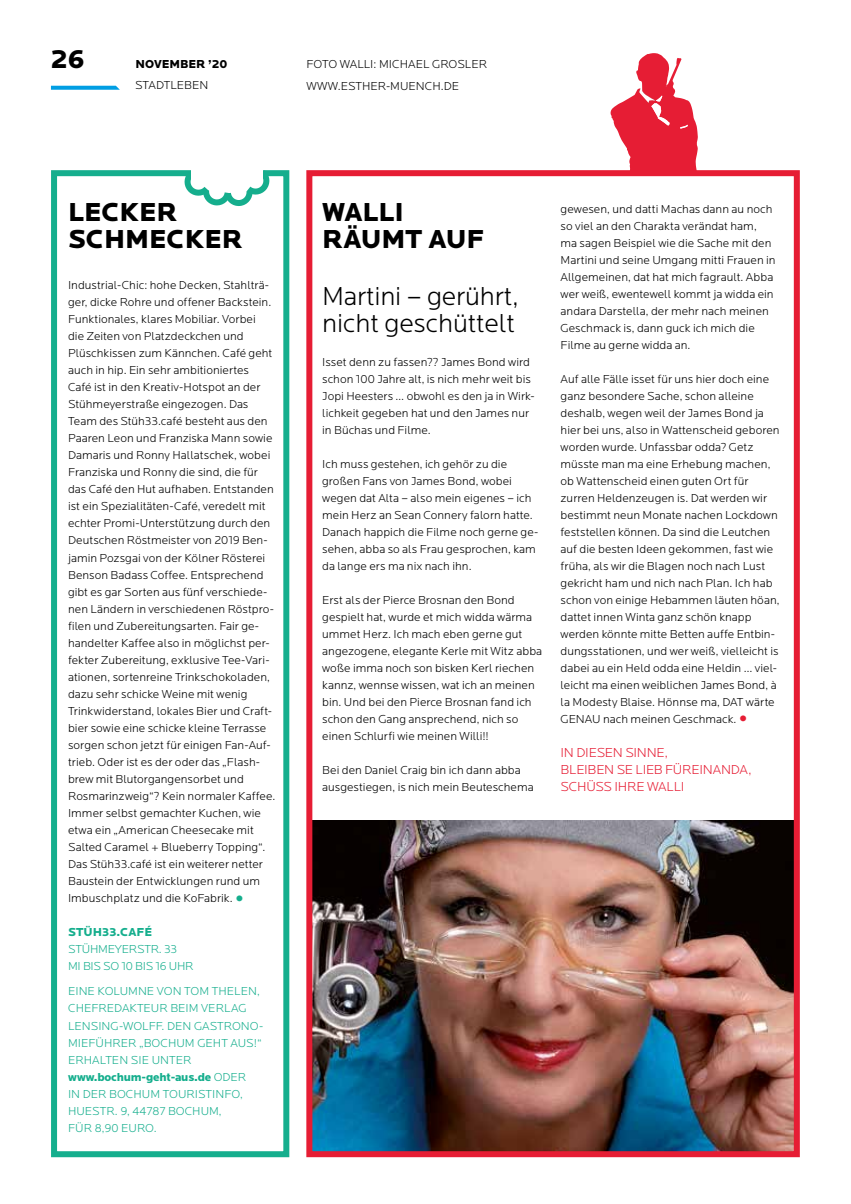
<style>
.page{position:relative;width:851px;height:1204px;background:#fff}
.page>*{position:absolute;margin:0;border:0;box-sizing:border-box;transform-origin:0 0}
.t1{font:300 27px/27px "Locator";letter-spacing:-.01em;color:#000}
.t2{font:900 27px/27px "Locator";color:#000}
.t3{font:300 27px "Locator";color:#15ae8d}
.t4{font:300 27px "Locator";color:#e61d34}
.t5{font:300 13.5px/17px "Locator";letter-spacing:-.02em;color:#e61d34}
.t6{font:300 12px/17px "Locator";letter-spacing:.005em;color:#000}
.t7{font:300 12px/17px "Locator";color:#15ae8d}
.t8{font:300 12px/17px "Locator";letter-spacing:-.02em;color:#15ae8d}
.t9{font:900 12px "Locator";color:#000}
.t10{font:900 12px "Locator";color:#15ae8d}
.s1{font-weight:900}
</style>
<div class="page">
<svg style="left:51px;top:86px;width:69px;height:4px"></svg>
<img style="left:313px;top:820px;width:479px;height:330px">
<div style="left:306px;top:170px;width:493px;height:987px;border:6px solid #e61d34"></div>
<svg style="left:51px;top:170px;width:239px;height:988px"></svg>
<svg style="left:186px;top:170px;width:90px;height:40px"></svg>
<div style="left:192px;top:165px;width:71px;height:15px;background:#fff"></div>
<svg style="left:610px;top:53px;width:87px;height:119px"></svg>
<h1 class="t2" style="left:50px;top:46px;width:36px">26</h1>
<p class="t9" style="left:135px;top:57px;width:93px">NOVEMBER ’20</p>
<p class="t6" style="left:306px;top:56px;width:182px">FOTO WALLI: MICHAEL GROSLER</p>
<p class="t6" style="left:135px;top:77px;width:75px">STADTLEBEN</p>
<p class="t6" style="left:306px;top:78px;width:154px">WWW.ESTHER-MUENCH.DE</p>
<h1 class="t2" style="left:68px;top:199px;width:176px">LECKER<br>SCHMECKER</h1>
<p class="t6" style="left:68px;top:277px;width:209px">Industrial-Chic: hohe Decken, Stahlträ&shy;ger, dicke Rohre und offener Backstein.<br>Funktionales, klares Mobiliar. Vorbei<br>die Zeiten von Platzdeckchen und Plüschkissen zum Kännchen. Café geht auch in hip. Ein sehr ambitioniertes Café ist in den Kreativ-Hotspot an der Stühmeyerstraße eingezogen. Das Team des Stüh33.café besteht aus den Paaren Leon und Franziska Mann sowie Damaris und Ronny Hallatschek, wobei Franziska und Ronny die sind, die für das Café den Hut aufhaben. Entstanden ist ein Spezialitäten-Café, veredelt mit echter Promi-Unterstützung durch den Deutschen Röstmeister von 2019 Ben&shy;jamin Pozsgai von der Kölner Rösterei Benson Badass Coffee. Entsprechend gibt es gar Sorten aus fünf verschiede&shy;nen Ländern in verschiedenen Röstpro&shy;filen und Zubereitungsarten. Fair ge&shy;handelter Kaffee also in möglichst per&shy;fekter Zubereitung, exklusive Tee-Vari&shy;ationen, sortenreine Trinkschokoladen, dazu sehr schicke Weine mit wenig Trinkwiderstand, lokales Bier und Craft&shy;bier sowie eine schicke kleine Terrasse sorgen schon jetzt für einigen Fan-Auf&shy;trieb. Oder ist es der oder das „Flash&shy;brew mit Blutorgangensorbet und Rosmarinzweig“? Kein normaler Kaffee.<br>Immer selbst gemachter Kuchen, wie etwa ein „American Cheesecake mit Salted Caramel + Blueberry Topping“.<br>Das Stüh33.café ist ein weiterer netter Baustein der Entwicklungen rund um Imbuschplatz und die KoFabrik.</p>
<h1 class="t3" style="left:235px;top:884px;width:10px">•</h1>
<p class="t10" style="left:68px;top:924px;width:85px">STÜH33.CAFÉ</p>
<p class="t8" style="left:68px;top:940px;width:127px">STÜHMEYERSTR. 33<br>MI BIS SO 10 BIS 16 UHR</p>
<p class="t7" style="left:68px;top:983px;width:197px">EINE KOLUMNE VON TOM THELEN,<br>CHEFREDAKTEUR BEIM VERLAG<br>LENSING-WOLFF. DEN GASTRONO-<br>MIEFÜHRER „BOCHUM GEHT AUS!“<br>ERHALTEN SIE UNTER <span class="s1">www.bochum-geht-aus.de</span> ODER<br>IN DER BOCHUM TOURISTINFO,<br>HUESTR. 9, 44787 BOCHUM,<br>FÜR 8,90 EURO.</p>
<h1 class="t2" style="left:322px;top:199px;width:163px">WALLI<br>RÄUMT AUF</h1>
<h1 class="t1" style="left:322px;top:283px;width:198px">Martini – gerührt, nicht geschüttelt</h1>
<p class="t6" style="left:322px;top:354px;width:214px">Isset denn zu fassen?? James Bond wird schon 100 Jahre alt, is nich mehr weit bis Jopi Heesters … obwohl es den ja in Wirk&shy;lichkeit gegeben hat und den James nur in Büchas und Filme.</p>
<p class="t6" style="left:322px;top:456px;width:217px">Ich muss gestehen, ich gehör zu die großen Fans von James Bond, wobei wegen dat Alta – also mein eigenes – ich mein Herz an Sean Connery falorn hatte.<br>Danach happich die Filme noch gerne ge&shy;sehen, abba so als Frau gesprochen, kam da lange ers ma nix nach ihn.</p>
<p class="t6" style="left:322px;top:592px;width:221px">Erst als der Pierce Brosnan den Bond gespielt hat, wurde et mich widda wärma ummet Herz. Ich mach eben gerne gut angezogene, elegante Kerle mit Witz abba woße imma noch son bisken Kerl riechen kannz, wennse wissen, wat ich an meinen bin. Und bei den Pierce Brosnan fand ich schon den Gang ansprechend, nich so einen Schlurfi wie meinen Willi!!</p>
<p class="t6" style="left:322px;top:762px;width:213px">Bei den Daniel Craig bin ich dann abba ausgestiegen, is nich mein Beuteschema</p>
<p class="t6" style="left:560px;top:200px;width:216px">gewesen, und datti Machas dann au noch so viel an den Charakta verändat ham, ma sagen Beispiel wie die Sache mit den Martini und seine Umgang mitti Frauen in Allgemeinen, dat hat mich fagrault. Abba wer weiß, ewentewell kommt ja widda ein andara Darstella, der mehr nach meinen Geschmack is, dann guck ich mich die Filme au gerne widda an.</p>
<p class="t6" style="left:560px;top:370px;width:220px">Auf alle Fälle isset für uns hier doch eine ganz besondere Sache, schon alleine deshalb, wegen weil der James Bond ja hier bei uns, also in Wattenscheid geboren worden wurde. Unfassbar odda? Getz müsste man ma eine Erhebung machen, ob Wattenscheid einen guten Ort für zurren Heldenzeugen is. Dat werden wir bestimmt neun Monate nachen Lockdown feststellen können. Da sind die Leutchen auf die besten Ideen gekommen, fast wie früha, als wir die Blagen noch nach Lust gekricht ham und nich nach Plan. Ich hab schon von einige Hebammen läuten höan, dattet innen Winta ganz schön knapp werden könnte mitte Betten auffe Entbin&shy;dungsstationen, und wer weiß, vielleicht is dabei au ein Held odda eine Heldin … viel&shy;leicht ma einen weiblichen James Bond, à la Modesty Blaise. Hönnse ma, DAT wärte GENAU nach meinen Geschmack.</p>
<h1 class="t4" style="left:738px;top:704px;width:10px">•</h1>
<p class="t5" style="left:560px;top:744px;width:192px">IN DIESEN SINNE,<br>BLEIBEN SE LIEB FÜREINANDA,<br>SCHÜSS IHRE WALLI</p>
</div>
